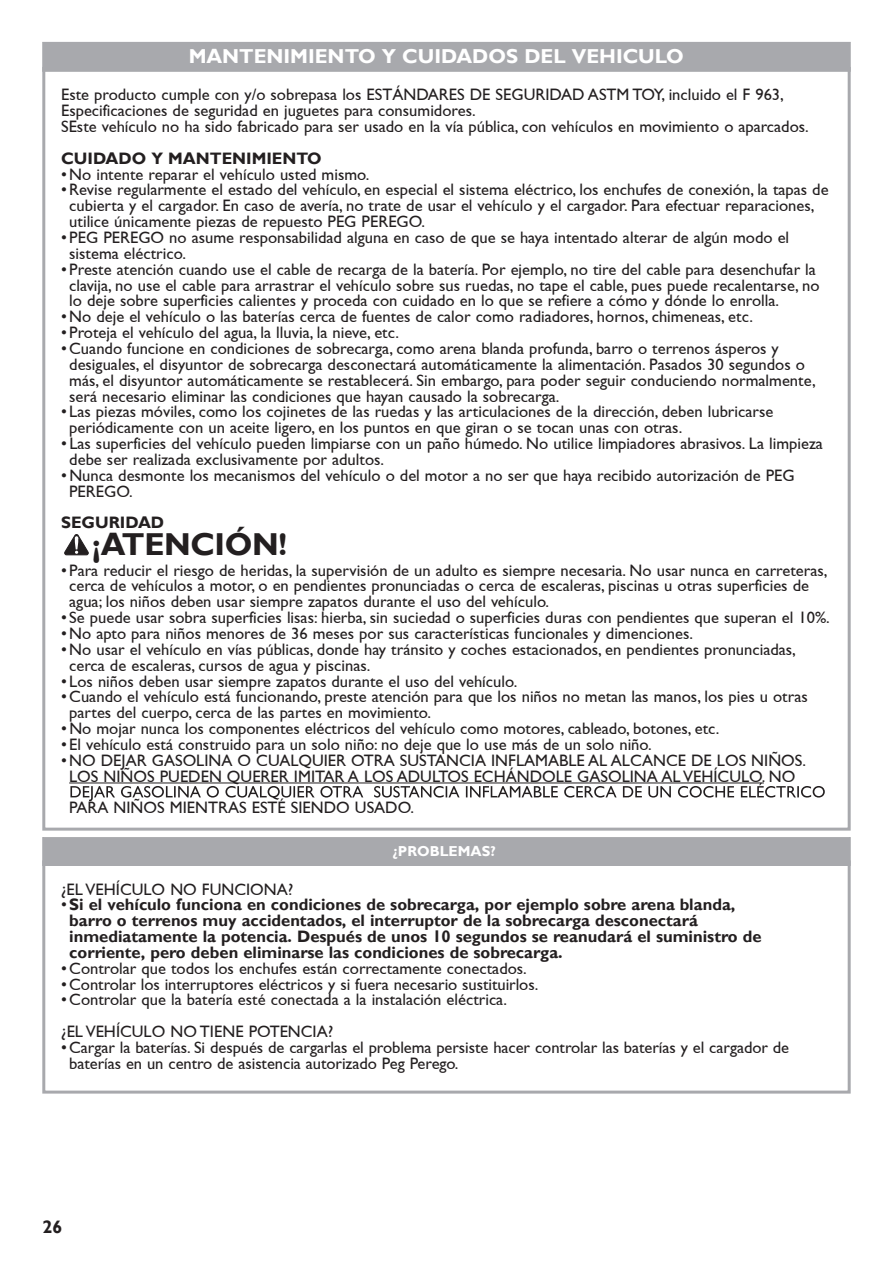
<style>
.page{position:relative;width:893px;height:1263px;background:#fff}
.page>*{position:absolute;margin:0;border:0;box-sizing:border-box;transform-origin:0 0}
.t1{font:700 31.65px "Gill Sans";letter-spacing:-.01em;color:#231f20}
.t2{font:700 20.1px "Gill Sans";color:#fff}
.t3{font:700 18px "Gill Sans";color:#231f20}
.t4{font:16.5px/15.9px "Gill Sans";color:#231f20}
.t5{font:700 16.5px/15.9px "Gill Sans";color:#231f20}
.t6{font:700 14.4px "Gill Sans";color:#fff}
.s1{font-weight:400}
</style>
<div class="page">
<div style="left:42px;top:860px;width:809px;height:233px;border:3px solid #a8a9ad"></div>
<div style="left:43px;top:838px;width:807px;height:27px;background:#a8a9ad"></div>
<div style="left:42px;top:837px;width:809px;height:29px;border:1px solid #a8a9ad"></div>
<hr style="left:69px;top:782px;width:695px;height:1px;background:#231f20">
<svg style="left:70px;top:783px;width:755px;height:18px"></svg>
<svg style="left:64px;top:534px;width:25px;height:22px"></svg>
<div style="left:43px;top:43px;width:807px;height:28px;background:#a8a9ad"></div>
<div style="left:42px;top:42px;width:809px;height:30px;border:1px solid #a8a9ad"></div>
<p class="t2" style="left:189px;top:44px;width:497px">MANTENIMIENTO Y CUIDADOS DEL VEHICULO</p>
<p class="t4" style="left:61px;top:87px;width:749px">Este producto cumple con y/o sobrepasa los ESTÁNDARES DE SEGURIDAD ASTM TOY, incluido el F 963,<br>Especificaciones de seguridad en juguetes para consumidores.<br>SEste vehículo no ha sido fabricado para ser usado en la vía pública, con vehículos en movimiento o aparcados.</p>
<p class="t5" style="left:61px;top:150px;width:262px">CUIDADO Y MANTENIMIENTO</p>
<p class="t4" style="left:61px;top:166px;width:310px">•No intente reparar el vehículo usted mismo.</p>
<p class="t4" style="left:69px;top:182px;width:761px;text-indent:-8px">•Revise regularmente el estado del vehículo, en especial el sistema eléctrico, los enchufes de conexión, la tapas de cubierta y el cargador. En caso de avería, no trate de usar el vehículo y el cargador. Para efectuar reparaciones, utilice únicamente piezas de repuesto PEG PEREGO.</p>
<p class="t4" style="left:69px;top:229px;width:721px;text-indent:-8px">• PEG PEREGO no asume responsabilidad alguna en caso de que se haya intentado alterar de algún modo el sistema eléctrico.</p>
<p class="t4" style="left:69px;top:261px;width:752px;text-indent:-8px">• Preste atención cuando use el cable de recarga de la batería. Por ejemplo, no tire del cable para desenchufar la clavija, no use el cable para arrastrar el vehículo sobre sus ruedas, no tape el cable, pues puede recalentarse, no lo deje sobre superficies calientes y proceda con cuidado en lo que se refiere a cómo y dónde lo enrolla.</p>
<p class="t4" style="left:61px;top:309px;width:693px">•No deje el vehículo o las baterías cerca de fuentes de calor como radiadores, hornos, chimeneas, etc.</p>
<p class="t4" style="left:61px;top:325px;width:339px">• Proteja el vehículo del agua, la lluvia, la nieve, etc.</p>
<p class="t4" style="left:69px;top:340px;width:748px;text-indent:-8px">•Cuando funcione en condiciones de sobrecarga, como arena blanda profunda, barro o terrenos ásperos y desiguales, el disyuntor de sobrecarga desconectará automáticamente la alimentación. Pasados 30 segundos o más, el disyuntor automáticamente se restablecerá. Sin embargo, para poder seguir conduciendo normalmente, será necesario eliminar las condiciones que hayan causado la sobrecarga.</p>
<p class="t4" style="left:69px;top:404px;width:706px;text-indent:-8px">• Las piezas móviles, como los cojinetes de las ruedas y las articulaciones de la dirección, deben lubricarse periódicamente con un aceite ligero, en los puntos en que giran o se tocan unas con otras.</p>
<p class="t4" style="left:69px;top:435px;width:755px;text-indent:-8px">• Las superficies del vehículo pueden limpiarse con un paño húmedo. No utilice limpiadores abrasivos. La limpieza debe ser realizada exclusivamente por adultos.</p>
<p class="t4" style="left:69px;top:467px;width:727px;text-indent:-8px">•Nunca desmonte los mecanismos del vehículo o del motor a no ser que haya recibido autorización de PEG<br>PEREGO.</p>
<p class="t5" style="left:61px;top:515px;width:105px">SEGURIDAD</p>
<h1 class="t1" style="left:92px;top:526px;width:196px">¡ATENCIÓN!</h1>
<p class="t4" style="left:69px;top:562px;width:760px;text-indent:-8px">• Para reducir el riesgo de heridas, la supervisión de un adulto es siempre necesaria. No usar nunca en carreteras, cerca de vehículos a motor, o en pendientes pronunciadas o cerca de escaleras, piscinas u otras superficies de agua; los niños deben usar siempre zapatos durante el uso del vehículo.</p>
<p class="t4" style="left:61px;top:610px;width:770px">• Se puede usar sobra superficies lisas: hierba, sin suciedad o superficies duras con pendientes que superan el 10%.</p>
<p class="t4" style="left:61px;top:625px;width:633px">•No apto para niños menores de 36 meses por sus características funcionales y dimenciones.</p>
<p class="t4" style="left:69px;top:641px;width:728px;text-indent:-8px">•No usar el vehículo en vías públicas, donde hay tránsito y coches estacionados, en pendientes pronunciadas, cerca de escaleras, cursos de agua y piscinas.</p>
<p class="t4" style="left:61px;top:673px;width:458px">• Los niños deben usar siempre zapatos durante el uso del vehículo.</p>
<p class="t4" style="left:69px;top:689px;width:740px;text-indent:-8px">•Cuando el vehículo está funcionando, preste atención para que los niños no metan las manos, los pies u otras partes del cuerpo, cerca de las partes en movimiento.</p>
<p class="t4" style="left:61px;top:720px;width:660px">•No mojar nunca los componentes eléctricos del vehículo como motores, cableado, botones, etc.</p>
<p class="t4" style="left:61px;top:736px;width:592px">• El vehículo está construido para un solo niño: no deje que lo use más de un solo niño.</p>
<p class="t4" style="left:61px;top:752px;width:746px;text-align:center">•NO DEJAR GASOLINA O CUALQUIER OTRA SUSTANCIA INFLAMABLE AL ALCANCE DE LOS NIÑOS.<br>LOS NIÑOS PUEDEN QUERER IMITAR A LOS ADULTOS ECHÁNDOLE GASOLINA AL VEHÍCULO. NO</p>
<p class="t4" style="left:69px;top:800px;width:346px">PARA NIÑOS MIENTRAS ESTÉ SIENDO USADO.</p>
<p class="t6" style="left:392px;top:843px;width:105px">¿PROBLEMAS?</p>
<p class="t4" style="left:61px;top:881px;width:234px">¿EL VEHÍCULO NO FUNCIONA?</p>
<p class="t5" style="left:69px;top:897px;width:694px;text-indent:-8px"><span class="s1">•</span>Si el vehículo funciona en condiciones de sobrecarga, por ejemplo sobre arena blanda, barro o terrenos muy accidentados, el interruptor de la sobrecarga desconectará inmediatamente la potencia. Después de unos 10 segundos se reanudará el suministro de corriente, pero deben eliminarse las condiciones de sobrecarga.</p>
<p class="t4" style="left:61px;top:960px;width:467px">•Controlar que todos los enchufes están correctamente conectados.</p>
<p class="t4" style="left:61px;top:976px;width:479px">•Controlar los interruptores eléctricos y si fuera necesario sustituirlos.</p>
<p class="t4" style="left:61px;top:984px;width:447px;line-height:31.7px">•Controlar que la batería esté conectada a la instalación eléctrica. ¿EL VEHÍCULO NO TIENE POTENCIA?</p>
<p class="t4" style="left:69px;top:1039px;width:721px;text-indent:-8px">•Cargar la baterías. Si después de cargarlas el problema persiste hacer controlar las baterías y el cargador de baterías en un centro de asistencia autorizado Peg Perego.</p>
<p class="t3" style="left:43px;top:1216px;width:21px">26</p>
</div>
